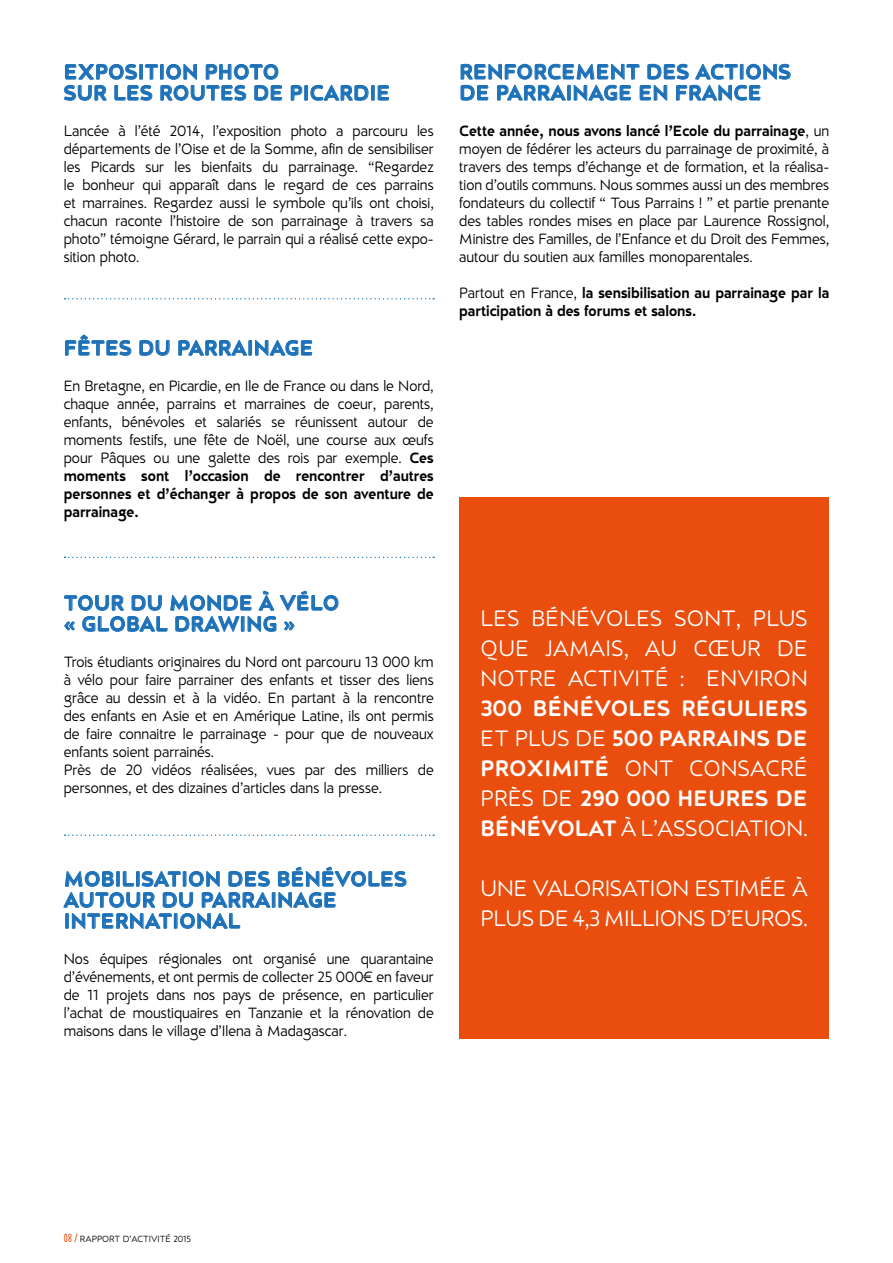
<style>
.page{position:relative;width:893px;height:1263px;background:#fff}
.page>*{position:absolute;margin:0;border:0;box-sizing:border-box;transform-origin:0 0}
.t1{font:22.5px/30px "D Hanna Soft";letter-spacing:-.01em;color:#fff;text-align:justify}
.t2{font:700 22.5px/30px "D Hanna Soft";letter-spacing:.01em;color:#fff;text-align:justify}
.t3{font:700 21px/21px "D Hanna Soft";letter-spacing:.02em;color:#1d71b8}
.t4{font:15px/18px "D Hanna Soft";color:#000;text-align:justify}
.t5{font:700 15px/18px "D Hanna Soft";color:#000}
.t6{font:9px "D Hanna Soft";color:#000}
.s1{font-weight:700}
.s2{font-weight:400}
.s3{font-family:"Borden";font-size:12px;color:#e94e0f}
</style>
<div class="page">
<svg style="left:64px;top:64px;width:218px;height:37px"></svg>
<svg style="left:291px;top:85px;width:11px;height:16px"></svg>
<div style="left:304px;top:85px;width:4px;height:16px;border:1px solid #1d71b8"></div>
<svg style="left:310px;top:85px;width:59px;height:16px"></svg>
<div style="left:371px;top:85px;width:4px;height:16px;border:1px solid #1d71b8"></div>
<svg style="left:378px;top:85px;width:11px;height:16px"></svg>
<svg style="left:65px;top:334px;width:66px;height:22px"></svg>
<svg style="left:139px;top:340px;width:31px;height:16px"></svg>
<svg style="left:178px;top:340px;width:69px;height:16px"></svg>
<div style="left:249px;top:340px;width:3px;height:16px;border:1px solid #1d71b8"></div>
<svg style="left:255px;top:340px;width:57px;height:16px"></svg>
<svg style="left:64px;top:590px;width:275px;height:42px"></svg>
<div style="left:272px;top:892px;width:3px;height:16px;border:1px solid #1d71b8"></div>
<svg style="left:278px;top:867px;width:129px;height:41px"></svg>
<svg style="left:63px;top:871px;width:208px;height:58px"></svg>
<svg style="left:460px;top:63px;width:331px;height:38px"></svg>
<div style="left:459px;top:497px;width:370px;height:542px;background:#e94e0f"></div>
<svg style="left:64px;top:298px;width:370px;height:1px"></svg>
<svg style="left:64px;top:557px;width:370px;height:1px"></svg>
<svg style="left:64px;top:834px;width:370px;height:2px"></svg>
<h2 class="t3" style="left:64px;top:61px;width:328px">EXPOSITION PHOTO<br>SUR LES ROUTES DE PICARDIE</h2>
<p class="t4" style="left:64px;top:122px;width:371px">Lancée à l’été 2014, l’exposition photo a parcouru les départements de l’Oise et de la Somme, afin de sensibiliser les Picards sur les bienfaits du parrainage. “Regardez le bonheur qui apparaît dans le regard de ces parrains et marraines. Regardez aussi le symbole qu’ils ont choisi, chacun raconte l’histoire de son parrainage à travers sa photo” témoigne Gérard, le parrain qui a réalisé cette expo&shy;sition photo.</p>
<h2 class="t3" style="left:64px;top:337px;width:251px">FÊTES DU PARRAINAGE</h2>
<p class="t4" style="left:64px;top:377px;width:371px">En Bretagne, en Picardie, en Ile de France ou dans le Nord, chaque année, parrains et marraines de coeur, parents, enfants, bénévoles et salariés se réunissent autour de moments festifs, une fête de Noël, une course aux œufs pour Pâques ou une galette des rois par exemple. <span class="s1">Ces moments sont l’occasion de rencontrer d’autres personnes et d’échanger à propos de son aventure de parrainage.</span></p>
<h2 class="t3" style="left:459px;top:61px;width:333px">RENFORCEMENT DES ACTIONS<br>DE PARRAINAGE EN FRANCE</h2>
<p class="t4" style="left:459px;top:122px;width:371px"><span class="s1">Cette année, nous avons lancé l’Ecole du parrainage</span>, un moyen de fédérer les acteurs du parrainage de proximité, à travers des temps d’échange et de formation, et la réalisa&shy;tion d’outils communs. Nous sommes aussi un des membres fondateurs du collectif “ Tous Parrains ! ” et partie prenante des tables rondes mises en place par Laurence Rossignol, Ministre des Familles, de l’Enfance et du Droit des Femmes, autour du soutien aux familles monoparentales.</p>
<p class="t5" style="left:459px;top:284px;width:371px"><span class="s2">Partout en France,</span> la sensibilisation au parrainage par la participation à des forums et salons.</p>
<h2 class="t3" style="left:64px;top:592px;width:277px">TOUR DU MONDE À VÉLO « GLOBAL DRAWING »</h2>
<p class="t4" style="left:64px;top:653px;width:371px;text-align:left">Trois étudiants originaires du Nord ont parcouru 13 000 km à vélo pour faire parrainer des enfants et tisser des liens grâce au dessin et à la vidéo. En partant à la rencontre des enfants en Asie et en Amérique Latine, ils ont permis de faire connaitre le parrainage - pour que de nouveaux enfants soient parrainés.<br>Près de 20 vidéos réalisées, vues par des milliers de personnes, et des dizaines d’articles dans la presse.</p>
<h2 class="t3" style="left:64px;top:868px;width:344px">MOBILISATION DES BÉNÉVOLES<br>AUTOUR DU PARRAINAGE<br>INTERNATIONAL</h2>
<p class="t4" style="left:64px;top:950px;width:371px">Nos équipes régionales ont organisé une quarantaine d’événements, et ont permis de collecter 25 000€ en faveur de 11 projets dans nos pays de présence, en particulier l’achat de moustiquaires en Tanzanie et la rénovation de maisons dans le village d’Ilena à Madagascar.</p>
<h1 class="t1" style="left:481px;top:604px;width:329px">LES BÉNÉVOLES SONT, PLUS QUE JAMAIS, AU CŒUR DE NOTRE ACTIVITÉ : ENVIRON</h1>
<h1 class="t2" style="left:480px;top:693px;width:329px">300 BÉNÉVOLES RÉGULIERS <span class="s2">ET PLUS DE</span> 500 PARRAINS DE PROXIMITÉ <span class="s2">ONT CONSACRÉ PRÈS DE</span> 290 000 HEURES DE BÉNÉVOLAT <span class="s2">À L’ASSOCIATION.</span></h1>
<h1 class="t1" style="left:481px;top:874px;width:329px">UNE VALORISATION ESTIMÉE À<br>PLUS DE 4,3 MILLIONS D’EUROS.</h1>
<p class="t6" style="left:64px;top:1233px;width:129px"><span class="s3">08 /</span> RAPPORT D’ACTIVITÉ 2015</p>
</div>
